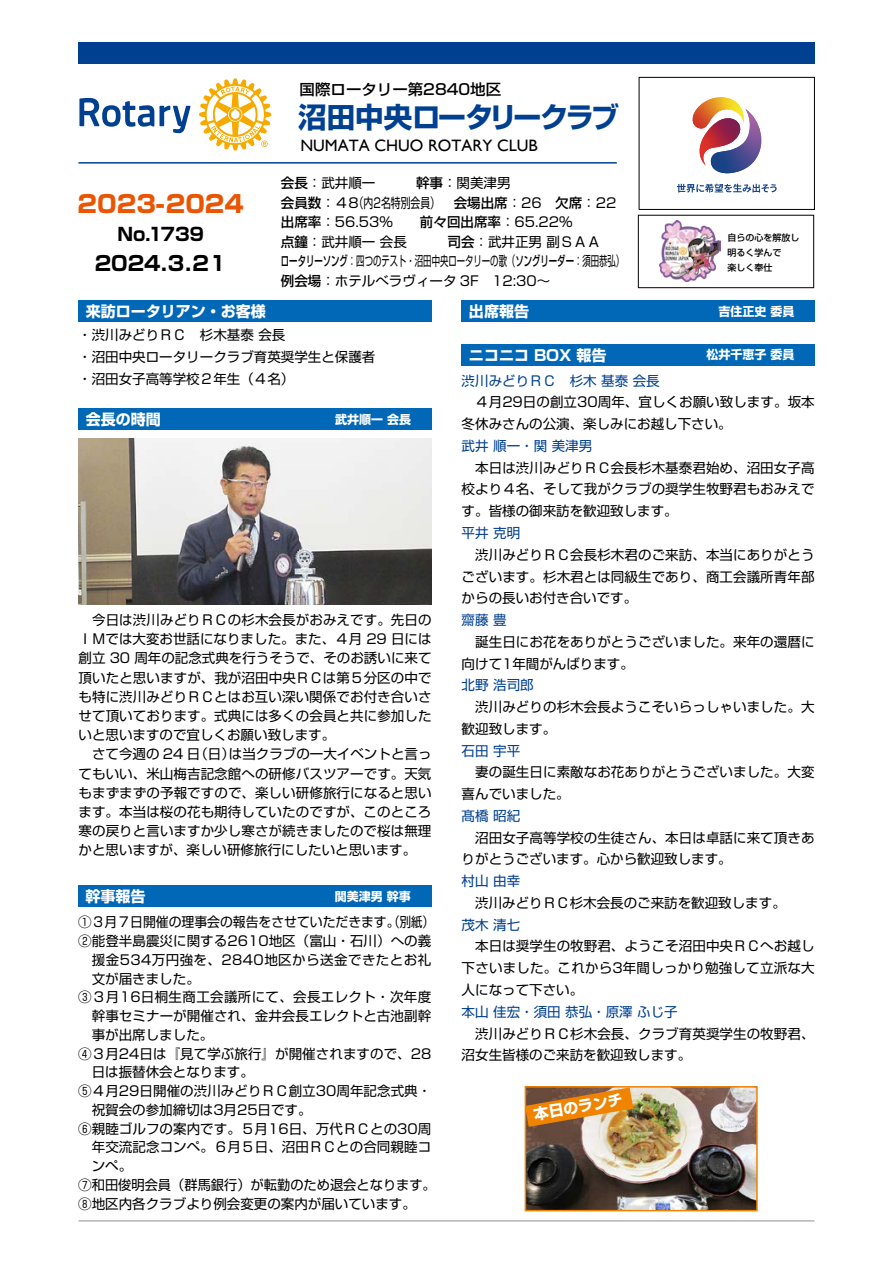
<style>
.page{position:relative;width:893px;height:1263px;background:#fff}
.page>*{position:absolute;margin:0;border:0;box-sizing:border-box;transform-origin:0 0}
.t1{font:700 28.5px "Shin Go Pro";letter-spacing:-.06em;color:#004090}
.t2{font:800 24px "Shin Go Pro";color:#ea5504}
.t3{font:700 20.25px "Shin Go Pro";color:#000}
.t4{font:700 18px "Shin Go Pro";letter-spacing:-.01em;color:#000}
.t5{font:16.5px "Gill Sans";color:#000}
.t6{font:700 15px "Shin Go Pro";color:#fff}
.t7{font:500 15px "Shin Go Pro";color:#000}
.t8{font:13.5px/21.8px "Shin Go Pro";letter-spacing:.005em;color:#000}
.t9{font:13.5px "Shin Go Pro";color:#004090}
.t10{font:13.5px "Shin Go Pro";letter-spacing:.005em;color:#000;scale:.62 1}
.t11{font:13.5px "Shin Go Pro";letter-spacing:.035em;color:#000}
.t12{font:13.5px "Shin Go Pro";letter-spacing:.025em;color:#000}
.t13{font:13.5px "Shin Go Pro";letter-spacing:.005em;color:#000;scale:.73 1}
.t14{font:500 13.5px "Shin Go Pro";color:#000}
.t15{font:700 12px "Shin Go Pro";color:#fff}
.t16{font:500 9px/15px "Shin Go Pro";color:#000}
.s1{font-weight:500}
.s2{font-weight:400}
</style>
<div class="page">
<img style="left:528px;top:1089px;width:227px;height:119px">
<div style="left:525px;top:1086px;width:233px;height:125px;border:2px solid #f08300"></div>
<svg style="left:525px;top:1087px;width:108px;height:40px;background:#c77f2b"></svg>
<div style="left:78px;top:300px;width:354px;height:21px;background:#0068b7"></div>
<div style="left:78px;top:409px;width:354px;height:21px;background:#0068b7"></div>
<img style="left:78px;top:438px;width:354px;height:166px">
<div style="left:78px;top:885px;width:353px;height:22px;background:#0068b7"></div>
<div style="left:462px;top:300px;width:353px;height:21px;background:#0068b7"></div>
<div style="left:462px;top:344px;width:353px;height:22px;background:#0068b7"></div>
<div style="left:638px;top:215px;width:176px;height:73px;border:1px solid #000"></div>
<div style="left:639px;top:77px;width:176px;height:133px;border:1px solid #000"></div>
<svg style="left:692px;top:97px;width:70px;height:76px"></svg>
<svg style="left:677px;top:184px;width:100px;height:9px"></svg>
<img style="left:659px;top:221px;width:61px;height:60px">
<div style="left:78px;top:42px;width:736px;height:22px;background:#004090"></div>
<svg style="left:79px;top:98px;width:112px;height:35px"></svg>
<svg style="left:199px;top:78px;width:72px;height:73px"></svg>
<hr style="left:78px;top:162px;width:539px;height:2px;background:#004090">
<hr style="left:78px;top:1220px;width:736px;height:1px;background:#b5b6b6">
<p class="t7" style="left:300px;top:77px;width:203px">国際ロータリー第2840地区</p>
<h1 class="t1" style="left:298px;top:95px;width:323px">沼田中央ロータリークラブ</h1>
<h2 class="t2" style="left:78px;top:185px;width:168px">2023-2024</h2>
<h3 class="t4" style="left:118px;top:219px;width:88px">No.1739</h3>
<h3 class="t3" style="left:95px;top:247px;width:133px">2024.3.21</h3>
<p class="t6" style="left:86px;top:299px;width:182px">来訪ロータリアン・お客様</p>
<p class="t5" style="left:300px;top:136px;width:239px">NUMATA CHUO ROTARY CLUB</p>
<p class="t8" style="left:454px;top:172px;width:164px;line-height:19.5px;text-indent:-173px"><span class="s1">会長</span>：武井順一　　　<span class="s1">幹事</span>：関美津男<br><span class="s1">会場出席</span>：26　<span class="s1">欠席</span>：22</p>
<p class="t14" style="left:281px;top:191px;width:79px">会員数<span class="s2">：４8</span></p>
<p class="t8" style="left:281px;top:209px;width:293px"><span class="s1">出席率</span>：56.53%　　<span class="s1">前々回出席率</span>：65.22%</p>
<p class="t8" style="left:281px;top:229px;width:321px"><span class="s1">点鐘</span>：武井順一会長　　　<span class="s1">司会</span>：武井正男副ＳＡＡ</p>
<p class="t10" style="left:281px;top:250px;width:555px"><span class="s1">ロータリーソング</span>：四つのテスト・沼田中央ロータリーの歌（<span class="s1">ソングリーダー</span>：須田恭弘(</p>
<p class="t8" style="left:492px;top:268px;width:60px">12:30~</p>
<p class="t13" style="left:354px;top:191px;width:120px">（内2名特別会員）</p>
<p class="t8" style="left:281px;top:268px;width:199px"><span class="s1">例会場</span>：ホテルべラヴィータ 3F</p>
<p class="t6" style="left:469px;top:299px;width:62px">出席報告</p>
<p class="t16" style="left:727px;top:229px;width:74px">自らの心を解放し明るく学んで<br>楽しく奉仕</p>
<p class="t15" style="left:718px;top:302px;width:78px">吉住正史委員</p>
<p class="t8" style="left:78px;top:323px;width:299px">・渋川みどりＲＣ　杉木基泰会長<br>・沼田中央ロータリークラブ育英奨学生と保護者・沼田女子高等学校２年生（４名(</p>
<p class="t6" style="left:86px;top:407px;width:77px">会長の時間</p>
<p class="t15" style="left:335px;top:410px;width:78px">武井順一会長</p>
<p class="t8" style="left:79px;top:607px;width:354px">　今日は渋川みどりＲＣの杉木会長がおみえです。先日の</p>
<p class="t8" style="left:79px;top:626px;width:354px">ＩＭでは大変お世話になりました。また、４月 29 日には</p>
<p class="t8" style="left:79px;top:646px;width:354px">創立 30 周年の記念式典を行うそうで、そのお誘いに来て</p>
<p class="t8" style="left:79px;top:665px;width:355px">頂いたと思いますが、我が沼田中央ＲＣは第５分区の中で</p>
<p class="t8" style="left:79px;top:684px;width:354px">も特に渋川みどりＲＣとはお互い深い関係でお付き合いさ</p>
<p class="t8" style="left:79px;top:703px;width:355px">せて頂いております。式典には多くの会員と共に参加した</p>
<p class="t8" style="left:79px;top:722px;width:258px">いと思いますので宜しくお願い致します。</p>
<p class="t8" style="left:229px;top:742px;width:204px">は当クラブの一大イベントと言っ</p>
<p class="t8" style="left:79px;top:743px;width:355px;line-height:19.2px">　さて今週の 24 （日日）<br>てもいい、米山梅吉記念館への研修バスツアーです。天気もまずまずの予報ですので、楽しい研修旅行になると思います。本当は桜の花も期待していたのですが、このところ寒の戻りと言いますか少し寒さが続きましたので桜は無理かと思いますが、楽しい研修旅行にしたいと思います。</p>
<p class="t6" style="left:85px;top:884px;width:62px">幹事報告</p>
<p class="t15" style="left:335px;top:887px;width:78px">関美津男幹事</p>
<p class="t8" style="left:78px;top:910px;width:357px">①３月７日開催の理事会の報告をさせていただきます。（別紙(</p>
<p class="t8" style="left:78px;top:928px;width:355px">②能登半島震災に関する2610地区（富山・石川）への義</p>
<p class="t11" style="left:92px;top:948px;width:341px">援金534万円強を、2840地区から送金できたとお礼</p>
<p class="t8" style="left:92px;top:966px;width:110px">文が届きました。</p>
<p class="t12" style="left:78px;top:986px;width:355px">③３月16日桐生商工会議所にて、会長エレクト・次年度</p>
<p class="t8" style="left:92px;top:1003px;width:341px">幹事セミナーが開催され、金井会長エレクトと古池副幹</p>
<p class="t8" style="left:92px;top:1022px;width:123px">事が出席しました。</p>
<p class="t8" style="left:78px;top:1041px;width:355px">④３月24日は『見て学ぶ旅行』が開催されますので、28</p>
<p class="t8" style="left:92px;top:1060px;width:164px">日は振替休会となります。</p>
<p class="t8" style="left:78px;top:1078px;width:355px">⑤４月29日開催の渋川みどりＲＣ創立30周年記念式典・</p>
<p class="t8" style="left:92px;top:1097px;width:221px">祝賀会の参加締切は3月25日です。</p>
<p class="t8" style="left:78px;top:1116px;width:355px">⑥親睦ゴルフの案内です。５月16日、万代ＲＣとの30周</p>
<p class="t8" style="left:92px;top:1135px;width:341px">年交流記念コンペ。６月５日、沼田ＲＣとの合同親睦コ</p>
<p class="t8" style="left:92px;top:1153px;width:42px">ンペ。</p>
<p class="t8" style="left:78px;top:1172px;width:359px">⑦和田俊明会員（群馬銀行）が転勤のため退会となります。</p>
<p class="t8" style="left:78px;top:1191px;width:339px">⑧地区内各クラブより例会変更の案内が届いています。</p>
<p class="t6" style="left:469px;top:343px;width:139px">ニコニコ BOX 報告</p>
<p class="t9" style="left:462px;top:369px;width:200px">渋川みどりＲＣ　杉木基泰会長</p>
<p class="t8" style="left:462px;top:390px;width:355px">　４月29日の創立30周年、宜しくお願い致します。坂本冬休みさんの公演、楽しみにお越し下さい。</p>
<p class="t9" style="left:462px;top:435px;width:132px">武井順一・関美津男</p>
<p class="t8" style="left:462px;top:455px;width:354px;text-align:justify">　本日は渋川みどりＲＣ会長杉木基泰君始め、沼田女子高校より４名、そして我がクラブの奨学生牧野君もおみえです。皆様の御来訪を歓迎致します。</p>
<p class="t9" style="left:462px;top:522px;width:60px">平井克明</p>
<p class="t8" style="left:462px;top:542px;width:354px;text-align:justify">　渋川みどりＲＣ会長杉木君のご来訪、本当にありがとうございます。杉木君とは同級生であり、商工会議所青年部からの長いお付き合いです。</p>
<p class="t9" style="left:462px;top:609px;width:47px">齋藤豊</p>
<p class="t8" style="left:462px;top:629px;width:354px">　誕生日にお花をありがとうございました。来年の還暦に向けて1年間がんばります。</p>
<p class="t9" style="left:462px;top:674px;width:74px">北野浩司郎</p>
<p class="t8" style="left:462px;top:694px;width:354px">　渋川みどりの杉木会長ようこそいらっしゃいました。大歓迎致します。</p>
<p class="t9" style="left:462px;top:739px;width:60px">石田宇平</p>
<p class="t8" style="left:462px;top:760px;width:354px">　妻の誕生日に素敵なお花ありがとうございました。大変喜んでいました。</p>
<p class="t9" style="left:462px;top:805px;width:60px">髙橋昭紀</p>
<p class="t8" style="left:462px;top:825px;width:354px">　沼田女子高等学校の生徒さん、本日は卓話に来て頂きありがとうございます。心から歓迎致します。</p>
<p class="t9" style="left:462px;top:870px;width:60px">村山由幸</p>
<p class="t8" style="left:462px;top:890px;width:326px">　渋川みどりＲＣ杉木会長のご来訪を歓迎致します。</p>
<p class="t9" style="left:462px;top:913px;width:60px">茂木清七</p>
<p class="t8" style="left:462px;top:934px;width:354px;text-align:justify">　本日は奨学生の牧野君、ようこそ沼田中央ＲＣへお越し下さいました。これから3年間しっかり勉強して立派な大人になって下さい。</p>
<p class="t9" style="left:462px;top:1000px;width:218px">本山佳宏・須田恭弘・原澤ふじ子</p>
<p class="t8" style="left:462px;top:1021px;width:354px">　渋川みどりＲＣ杉木会長、クラブ育英奨学生の牧野君、沼女生皆様のご来訪を歓迎致します。</p>
<p class="t15" style="left:706px;top:345px;width:90px">松井千恵子委員</p>
<p class="t6" style="left:532px;top:1103px;width:92px;rotate:-10deg">本日のランチ</p>
</div>
